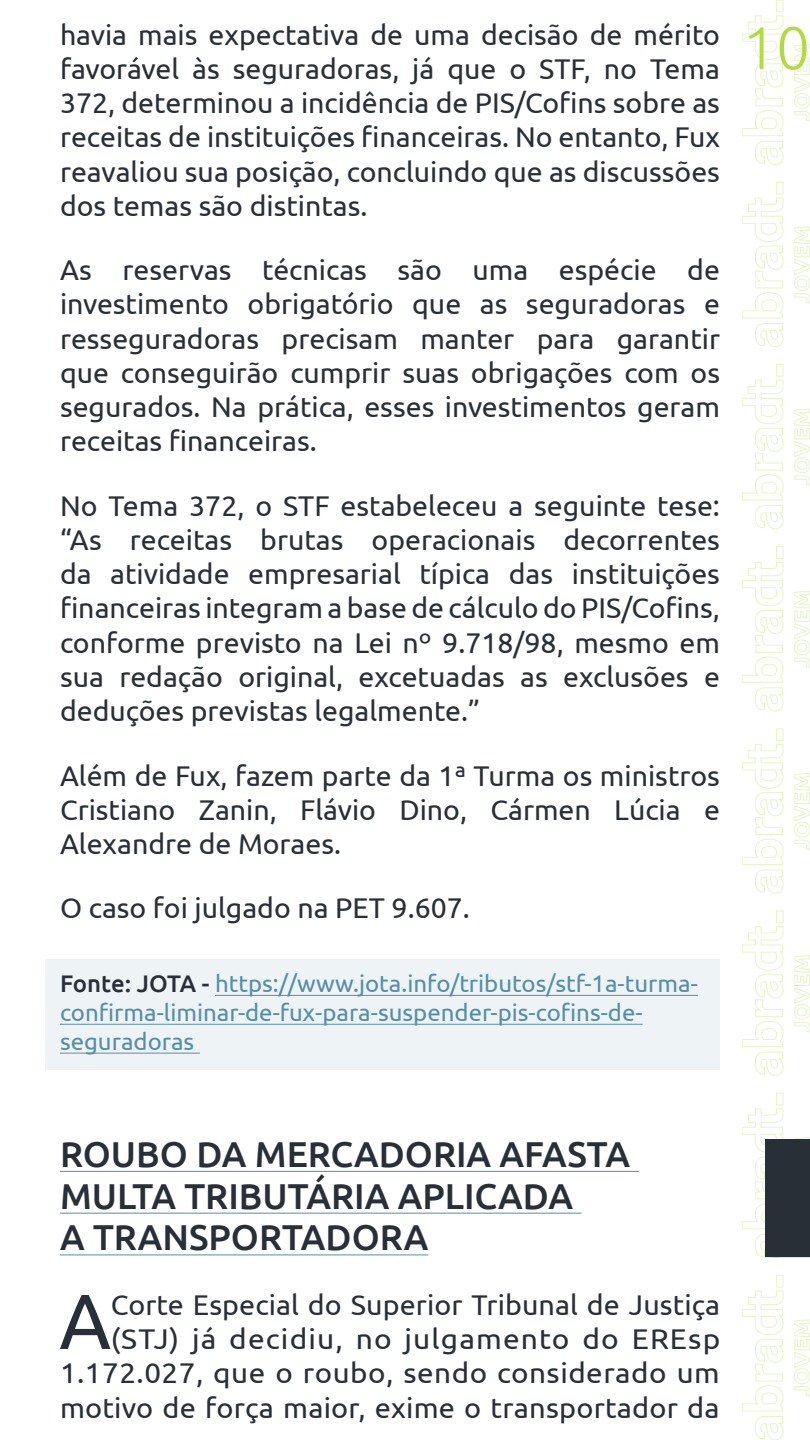
<style>
.page{position:relative;width:810px;height:1440px;background:#fff}
.page>*{position:absolute;margin:0;border:0;box-sizing:border-box;transform-origin:0 0}
.t1{font:77.85px "Ubuntu";color:#292f36}
.t2{font:300 60px "Ubuntu";color:#b0db43}
.t3{font:500 36px/41.8px "Ubuntu";color:#292f36}
.t4{font:28.5px/34.3px "Ubuntu";color:#292f36;text-align:justify}
.t5{font:24px/28.9px "Ubuntu";color:#568ea8}
.s1{font-weight:500;color:#292f36}
</style>
<div class="page">
<svg style="left:742px;top:0;width:68px;height:165px"></svg>
<svg style="left:742px;top:182px;width:68px;height:165px"></svg>
<svg style="left:742px;top:364px;width:68px;height:165px"></svg>
<svg style="left:742px;top:546px;width:68px;height:165px"></svg>
<svg style="left:742px;top:728px;width:68px;height:712px"></svg>
<div style="left:45px;top:959px;width:675px;height:111px;background:#eef4f6"></div>
<hr style="left:215px;top:995px;width:483px;height:1px;background:#568ea8">
<hr style="left:60px;top:1024px;width:583px;height:1px;background:#568ea8">
<hr style="left:60px;top:1053px;width:140px;height:1px;background:#568ea8">
<div style="left:765px;top:1139px;width:45px;height:118px;background:#292f36"></div>
<hr style="left:60px;top:1171px;width:579px;height:1px;background:#568ea8">
<hr style="left:60px;top:1213px;width:521px;height:1px;background:#568ea8">
<hr style="left:60px;top:1255px;width:368px;height:1px;background:#568ea8">
<p class="t4" style="left:60px;top:16px;width:662px">havia mais expectativa de uma decisão de mérito favorável às seguradoras, já que o STF, no Tema 372, determinou a incidência de PIS/Cofins sobre as receitas de instituições financeiras. No entanto, Fux reavaliou sua posição, concluindo que as discussões dos temas são distintas.</p>
<p class="t4" style="left:60px;top:252px;width:662px">As reservas técnicas são uma espécie de investimento obrigatório que as seguradoras e resseguradoras precisam manter para garantir que conseguirão cumprir suas obrigações com os segurados. Na prática, esses investimentos geram receitas financeiras.</p>
<p class="t4" style="left:60px;top:488px;width:662px">No Tema 372, o STF estabeleceu a seguinte tese: “As receitas brutas operacionais decorrentes da atividade empresarial típica das instituições financeiras integram a base de cálculo do PIS/Cofins, conforme previsto na Lei nº 9.718/98, mesmo em sua redação original, excetuadas as exclusões e deduções previstas legalmente.”</p>
<p class="t4" style="left:60px;top:757px;width:662px">Além de Fux, fazem parte da 1ª Turma os ministros Cristiano Zanin, Flávio Dino, Cármen Lúcia e Alexandre de Moraes.</p>
<p class="t4" style="left:60px;top:890px;width:411px">O caso foi julgado na PET 9.607.</p>
<p class="t5" style="left:60px;top:969px;width:639px"><span class="s1">Fonte: JOTA -</span> https://www.jota.info/tributos/stf-1a-turma&shy;confirma-liminar-de-fux-para-suspender-pis-cofins-de&shy;seguradoras</p>
<h2 class="t2" style="left:742px;top:12px;width:69px">10</h2>
<p class="t3" style="left:60px;top:1132px;width:572px">ROUBO DA MERCADORIA AFASTA<br>MULTA TRIBUTÁRIA APLICADA<br>A TRANSPORTADORA</p>
<p class="t4" style="left:60px;top:1287px;width:662px;text-align:right">Corte Especial do Superior Tribunal de Justiça (STJ) já decidiu, no julgamento do EREsp 1.172.027, que o roubo, sendo considerado um motivo de força maior, exime o transportador da</p>
<h1 class="t1" style="left:59px;top:1274px;width:53px">A</h1>
</div>
